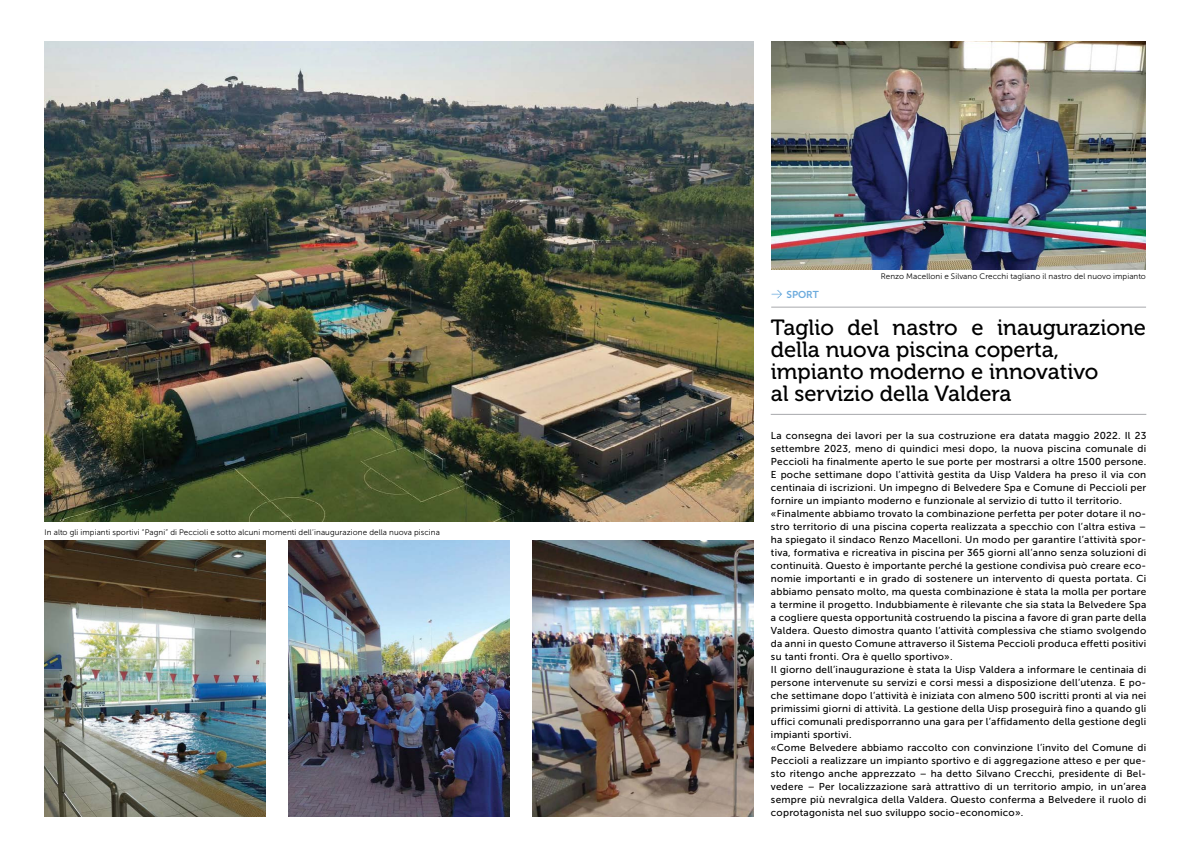
<style>
.page{position:relative;width:1191px;height:842px;background:#fff}
.page>*{position:absolute;margin:0;border:0;box-sizing:border-box;transform-origin:0 0}
.t1{font:22px/22px "Museo 500";color:#000}
.t2{font:10px/13px "Museo Sans 500";letter-spacing:.025em;color:#000}
.t3{font:10px "Museo Sans 700";letter-spacing:-.005em;color:#6dabdd}
.t4{font:8px "Museo Sans 300";letter-spacing:.01em;color:#000}
.s1{color:#6dacde}
</style>
<div class="page">
<img style="left:45px;top:41px;width:709px;height:481px">
<hr style="left:771px;top:307px;width:375px;height:1px;background:#a7a9ac">
<hr style="left:770px;top:414px;width:376px;height:1px;background:#a7a9ac">
<svg style="left:771px;top:290px;width:11px;height:9px"></svg>
<img style="left:771px;top:41px;width:375px;height:228px">
<img style="left:45px;top:540px;width:221px;height:276px">
<img style="left:289px;top:540px;width:221px;height:276px">
<img style="left:533px;top:540px;width:221px;height:276px">
<p class="t4" style="left:45px;top:527px;width:397px">In alto gli impianti sportivi “Pagni” di Peccioli e sotto alcuni momenti dell’inaugurazione della nuova piscina</p>
<p class="t3" style="left:786px;top:289px;width:34px"><span class="s1">S</span>PORT</p>
<p class="t4" style="left:880px;top:272px;width:267px">Renzo Macelloni e Silvano Crecchi tagliano il nastro del nuovo impianto</p>
<h1 class="t1" style="left:770px;top:316px;width:377px">Taglio del nastro e inaugurazione della nuova piscina coperta, impianto moderno e innovativo<br>al servizio della Valdera</h1>
<p class="t2" style="left:771px;top:429px;width:377px">La consegna dei lavori per la sua costruzione era datata maggio 2022. Il 23 settembre 2023, meno di quindici mesi dopo, la nuova piscina comunale di Peccioli ha finalmente aperto le sue porte per mostrarsi a oltre 1500 persone.<br>E poche settimane dopo l’attività gestita da Uisp Valdera ha preso il via con centinaia di iscrizioni. Un impegno di Belvedere Spa e Comune di Peccioli per fornire un impianto moderno e funzionale al servizio di tutto il territorio. «Finalmente abbiamo trovato la combinazione perfetta per poter dotare il no&shy;stro territorio di una piscina coperta realizzata a specchio con l’altra estiva – ha spiegato il sindaco Renzo Macelloni. Un modo per garantire l’attività spor&shy;tiva, formativa e ricreativa in piscina per 365 giorni all’anno senza soluzioni di continuità. Questo è importante perché la gestione condivisa può creare eco&shy;nomie importanti e in grado di sostenere un intervento di questa portata. Ci abbiamo pensato molto, ma questa combinazione è stata la molla per portare a termine il progetto. Indubbiamente è rilevante che sia stata la Belvedere Spa a cogliere questa opportunità costruendo la piscina a favore di gran parte della Valdera. Questo dimostra quanto l’attività complessiva che stiamo svolgendo da anni in questo Comune attraverso il Sistema Peccioli produca effetti positivi su tanti fronti. Ora è quello sportivo».<br>Il giorno dell’inaugurazione è stata la Uisp Valdera a informare le centinaia di persone intervenute su servizi e corsi messi a disposizione dell’utenza. E po&shy;che settimane dopo l’attività è iniziata con almeno 500 iscritti pronti al via nei primissimi giorni di attività. La gestione della Uisp proseguirà fino a quando gli uffici comunali predisporranno una gara per l’affidamento della gestione degli impianti sportivi.<br>«Come Belvedere abbiamo raccolto con convinzione l’invito del Comune di Peccioli a realizzare un impianto sportivo e di aggregazione atteso e per que&shy;sto ritengo anche apprezzato – ha detto Silvano Crecchi, presidente di Bel&shy;vedere – Per localizzazione sarà attrattivo di un territorio ampio, in un’area sempre più nevralgica della Valdera. Questo conferma a Belvedere il ruolo di coprotagonista nel suo sviluppo socio-economico».</p>
</div>
